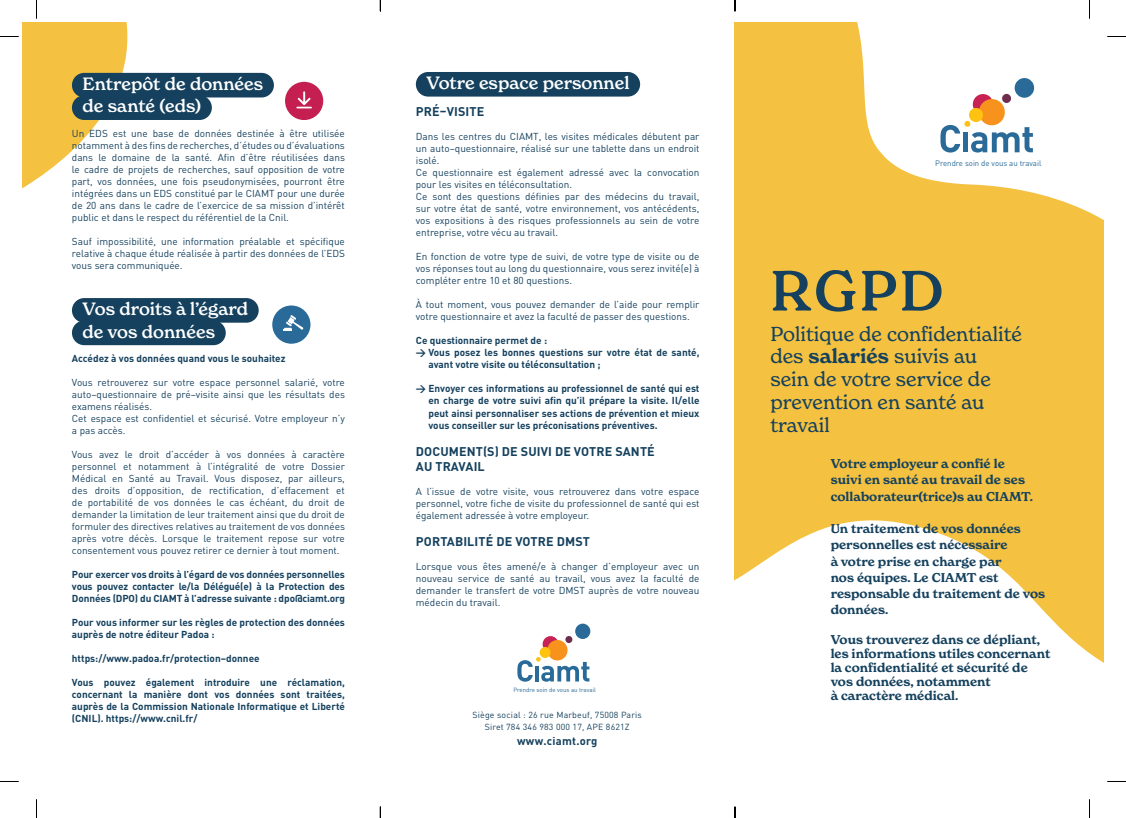
<style>
.page{position:relative;width:1126px;height:818px;background:#fff}
.page>*{position:absolute;margin:0;border:0;box-sizing:border-box;transform-origin:0 0}
.t1{font:500 55.5px "New Spirit";color:#15415e}
.t2{font:19.88px/22.9px "New Spirit";color:#15415e}
.t3{font:500 17.5px/22.5px "New Spirit";color:#fff}
.t4{font:600 12.5px/16.2px "New Spirit";color:#15415e}
.t5{font:700 12.5px/15px "DIN Pro";letter-spacing:.01em;color:#15415e}
.t6{font:700 11.25px "DIN Pro";letter-spacing:.02em;color:#15415e}
.t7{font:10px/12px "DIN Pro";color:#15415e;text-align:justify}
.t8{font:700 10px/12px "DIN Pro";color:#15415e;text-align:justify}
.t9{font:8.75px/12.5px "DIN Pro";letter-spacing:.02em;color:#15415e;text-align:center}
.t10{font:7.75px "DIN Pro";color:#296a98}
.t11{font:6px "DIN Pro";color:#296a98}
.s1{font-weight:600}
</style>
<div class="page">
<svg style="left:734px;top:22px;width:369px;height:641px;fill:#f4c140"></svg>
<svg style="left:22px;top:22px;width:112px;height:324px"></svg>
<div style="left:1014px;top:78px;width:19px;height:20px;background:#296a98;border-radius:50%"></div>
<svg style="left:1001px;top:94px;width:9px;height:9px"></svg>
<svg style="left:940px;top:121px;width:92px;height:31px"></svg>
<div style="left:972px;top:94px;width:21px;height:21px;background:#c72253;border-radius:50%"></div>
<div style="left:978px;top:99px;width:26px;height:26px;background:#f7931d;border-radius:50%"></div>
<div style="left:968px;top:108px;width:14px;height:14px;background:#fec210;border-radius:50%"></div>
<div style="left:416px;top:72px;width:224px;height:24px;background:#15415e;border-radius:12px"></div>
<div style="left:575px;top:623px;width:15px;height:15px;background:#296a98;border-radius:50%"></div>
<svg style="left:565px;top:635px;width:7px;height:7px"></svg>
<svg style="left:517px;top:656px;width:72px;height:25px"></svg>
<svg style="left:542px;top:635px;width:16px;height:16px"></svg>
<div style="left:547px;top:639px;width:20px;height:21px;background:#f7931d;border-radius:50%"></div>
<div style="left:539px;top:646px;width:11px;height:11px;background:#fec210;border-radius:50%"></div>
<div style="left:72px;top:73px;width:202px;height:24px;background:#15415e;border-radius:12px"></div>
<div style="left:72px;top:95px;width:140px;height:25px;background:#15415e;border-radius:12px"></div>
<div style="left:72px;top:298px;width:187px;height:24px;background:#15415e;border-radius:12px"></div>
<div style="left:72px;top:320px;width:154px;height:25px;background:#15415e;border-radius:12px"></div>
<div style="left:285px;top:82px;width:38px;height:38px;background:#c51e51;border-radius:50%"></div>
<svg style="left:296px;top:91px;width:16px;height:17px"></svg>
<div style="left:272px;top:305px;width:38px;height:38px;background:#2a6a98;border-radius:50%"></div>
<svg style="left:283px;top:315px;width:20px;height:16px"></svg>
<svg style="left:0;top:36px;width:19px;height:1px"></svg>
<svg style="left:1107px;top:36px;width:18px;height:1px"></svg>
<svg style="left:36px;top:0;width:1px;height:19px"></svg>
<svg style="left:36px;top:799px;width:1px;height:18px"></svg>
<svg style="left:1089px;top:0;width:1px;height:19px"></svg>
<svg style="left:1089px;top:799px;width:1px;height:18px"></svg>
<svg style="left:379px;top:0;width:2px;height:11px"></svg>
<svg style="left:379px;top:806px;width:2px;height:11px"></svg>
<h3 class="t3" style="left:83px;top:72px;width:182px">Entrepôt de données de santé (eds)</h3>
<p class="t7" style="left:72px;top:126px;width:274px">Un EDS est une base de données destinée à être utilisée notamment à des fins de recherches, d’études ou d’évaluations dans le domaine de la santé. Afin d’être réutilisées dans le cadre de projets de recherches, sauf opposition de votre part, vos données, une fois pseudonymisées, pourront être intégrées dans un EDS constitué par le CIAMT pour une durée de 20 ans dans le cadre de l’exercice de sa mission d’intérêt public et dans le respect du référentiel de la Cnil.</p>
<p class="t7" style="left:72px;top:234px;width:274px">Sauf impossibilité, une information préalable et spécifique relative à chaque étude réalisée à partir des données de l’EDS vous sera communiquée.</p>
<h3 class="t3" style="left:83px;top:297px;width:167px">Vos droits à l’égard de vos données</h3>
<p class="t8" style="left:72px;top:351px;width:215px">Accédez à vos données quand vous le souhaitez</p>
<p class="t7" style="left:72px;top:375px;width:274px;text-align:left">Vous retrouverez sur votre espace personnel salarié, votre auto–questionnaire de pré–visite ainsi que les résultats des examens réalisés.<br>Cet espace est confidentiel et sécurisé. Votre employeur n’y a pas accès.</p>
<p class="t7" style="left:72px;top:447px;width:274px">Vous avez le droit d’accéder à vos données à caractère personnel et notamment à l’intégralité de votre Dossier Médical en Santé au Travail. Vous disposez, par ailleurs, des droits d’opposition, de rectification, d’effacement et de portabilité de vos données le cas échéant, du droit de demander la limitation de leur traitement ainsi que du droit de formuler des directives relatives au traitement de vos données après votre décès. Lorsque le traitement repose sur votre consentement vous pouvez retirer ce dernier à tout moment.</p>
<p class="t8" style="left:72px;top:567px;width:274px">Pour exercer vos droits à l’égard de vos données personnelles vous pouvez contacter le/la Délégué(e) à la Protection des Données (DPO) du CIAMT à l’adresse suivante : dpo@ciamt.org</p>
<p class="t8" style="left:72px;top:615px;width:274px">Pour vous informer sur les règles de protection des données auprès de notre éditeur Padoa :</p>
<p class="t8" style="left:72px;top:651px;width:189px">https://www.padoa.fr/protection–donnee</p>
<p class="t8" style="left:72px;top:675px;width:274px">Vous pouvez également introduire une réclamation, concernant la manière dont vos données sont traitées, auprès de la Commission Nationale Informatique et Liberté (CNIL). https://www.cnil.fr/</p>
<h3 class="t3" style="left:426px;top:71px;width:204px">Votre espace personnel</h3>
<p class="t5" style="left:416px;top:103px;width:70px">PRÉ–VISITE</p>
<p class="t7" style="left:416px;top:130px;width:285px;text-align:left">Dans les centres du CIAMT, les visites médicales débutent par un auto–questionnaire, réalisé sur une tablette dans un endroit isolé.<br>Ce questionnaire est également adressé avec la convocation pour les visites en téléconsultation.<br>Ce sont des questions définies par des médecins du travail, sur votre état de santé, votre environnement, vos antécédents, vos expositions à des risques professionnels au sein de votre entreprise, votre vécu au travail.</p>
<p class="t7" style="left:416px;top:250px;width:285px">En fonction de votre type de suivi, de votre type de visite ou de vos réponses tout au long du questionnaire, vous serez invité(e) à compléter entre 10 et 80 questions.</p>
<p class="t7" style="left:416px;top:298px;width:285px">À tout moment, vous pouvez demander de l’aide pour remplir votre questionnaire et avez la faculté de passer des questions.</p>
<p class="t8" style="left:416px;top:334px;width:133px">Ce questionnaire permet de :</p>
<p class="t8" style="left:428px;top:346px;width:272px;text-indent:-13px">→ Vous posez les bonnes questions sur votre état de santé, avant votre visite ou téléconsultation ;</p>
<p class="t8" style="left:428px;top:382px;width:272px;text-indent:-13px">→ Envoyer ces informations au professionnel de santé qui est en charge de votre suivi afin qu’il prépare la visite. Il/elle peut ainsi personnaliser ses actions de prévention et mieux vous conseiller sur les préconisations préventives.</p>
<p class="t5" style="left:416px;top:442px;width:240px">DOCUMENT(S) DE SUIVI DE VOTRE SANTÉ<br>AU TRAVAIL</p>
<p class="t7" style="left:416px;top:484px;width:285px">A l’issue de votre visite, vous retrouverez dans votre espace personnel, votre fiche de visite du professionnel de santé qui est également adressée à votre employeur.</p>
<p class="t5" style="left:416px;top:532px;width:176px">PORTABILITÉ DE VOTRE DMST</p>
<p class="t7" style="left:416px;top:559px;width:285px">Lorsque vous êtes amené/e à changer d’employeur avec un nouveau service de santé au travail, vous avez la faculté de demander le transfert de votre DMST auprès de votre nouveau médecin du travail.</p>
<p class="t11" style="left:513px;top:685px;width:84px">Prendre soin de vous au travail</p>
<p class="t9" style="left:472px;top:707px;width:171px">Siège social : 26 rue Marbeuf, 75008 Paris<br>Siret 784 346 983 000 17, APE 8621Z</p>
<p class="t6" style="left:517px;top:733px;width:82px">www.ciamt.org</p>
<p class="t10" style="left:935px;top:158px;width:108px">Prendre soin de vous au travail</p>
<h1 class="t1" style="left:770px;top:256px;width:174px">RGPD</h1>
<h2 class="t2" style="left:770px;top:321px;width:253px">Politique de confidentialité des <span class="s1">salariés</span> suivis au<br>sein de votre service de prevention en santé au travail</h2>
<p class="t4" style="left:830px;top:455px;width:204px">Votre employeur a confié le suivi en santé au travail de ses collaborateur(trice)s au CIAMT.</p>
<p class="t4" style="left:830px;top:520px;width:216px">Un traitement de vos données personnelles est nécessaire<br>à votre prise en charge par<br>nos équipes. Le CIAMT est responsable du traitement de vos données.</p>
<p class="t4" style="left:830px;top:632px;width:221px;line-height:13.8px">Vous trouverez dans ce dépliant, les informations utiles concernant la confidentialité et sécurité de vos données, notamment<br>à caractère médical.</p>
</div>
